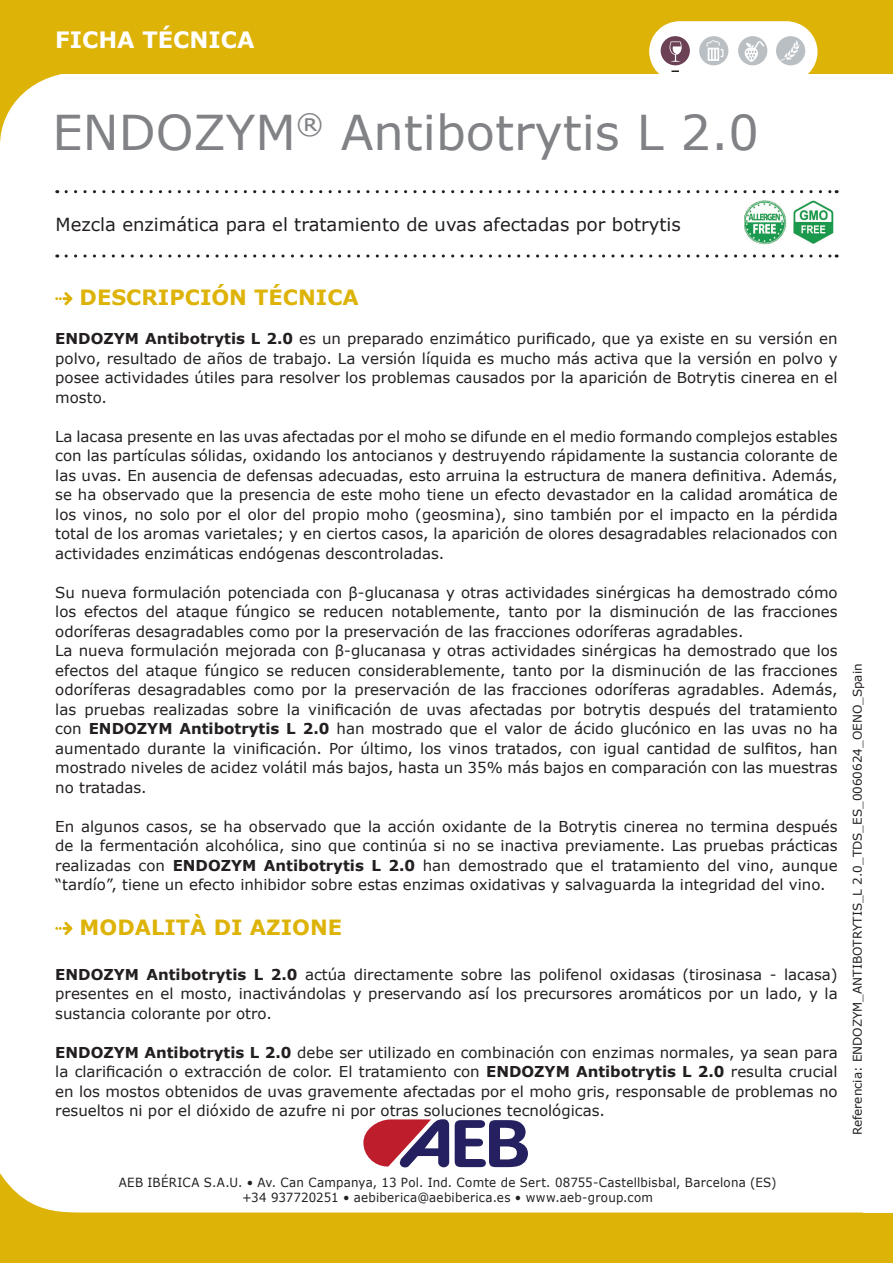
<style>
.page{position:relative;width:893px;height:1263px;background:#fff}
.page>*{position:absolute;margin:0;border:0;box-sizing:border-box;transform-origin:0 0}
.t1{font:48px "Verdana";color:#808285}
.t2{font:700 22.5px "Verdana";color:#fff}
.t3{font:700 21px "Verdana";color:#deb308}
.t4{font:18px "Verdana";color:#231f20}
.t5{font:15px/19.5px "Verdana";color:#231f20;text-align:justify}
.t6{font:12.6px/15.1px "Verdana";letter-spacing:.02em;color:#231f20;text-align:center;scale:.94 1}
.t7{font:12px "Verdana";color:#231f20}
.s1{font-weight:700}
</style>
<div class="page">
<div style="left:0;top:0;width:893px;height:73px;background:#deb308"></div>
<svg style="left:0;top:28px;width:863px;height:115px"></svg>
<svg style="left:0;top:1167px;width:511px;height:45px"></svg>
<div style="left:0;top:1212px;width:893px;height:51px;background:#deb308"></div>
<svg style="left:66px;top:190px;width:771px;height:3px"></svg>
<svg style="left:66px;top:254px;width:771px;height:4px"></svg>
<svg style="left:649px;top:21px;width:167px;height:61px"></svg>
<div style="left:650px;top:22px;width:167px;height:60px;background:#fff;border-radius:30px"></div>
<svg style="left:671px;top:70px;width:8px;height:2px"></svg>
<div style="left:776px;top:36px;width:29px;height:29px;background:#babfc3;border-radius:50%"></div>
<svg style="left:780px;top:40px;width:20px;height:21px"></svg>
<div style="left:738px;top:36px;width:29px;height:29px;background:#babfc3;border-radius:50%"></div>
<div style="left:661px;top:36px;width:29px;height:29px;background:#6c4156;border-radius:50%"></div>
<div style="left:699px;top:36px;width:29px;height:29px;background:#babfc3;border-radius:50%"></div>
<svg style="left:706px;top:40px;width:17px;height:21px"></svg>
<svg style="left:670px;top:41px;width:12px;height:21px"></svg>
<svg style="left:745px;top:41px;width:20px;height:21px"></svg>
<svg style="left:363px;top:1119px;width:165px;height:48px"></svg>
<svg style="left:55px;top:292px;width:17px;height:13px"></svg>
<svg style="left:55px;top:922px;width:17px;height:13px"></svg>
<img style="left:744px;top:201px;width:90px;height:44px">
<h2 class="t2" style="left:55px;top:24px;width:201px">FICHA TÉCNICA</h2>
<h1 class="t1" style="left:52px;top:100px;width:708px">ENDOZYM<sup>®</sup> Antibotrytis L 2.0</h1>
<p class="t4" style="left:56px;top:212px;width:627px">Mezcla enzimática para el tratamiento de uvas afectadas por botrytis</p>
<h3 class="t3" style="left:80px;top:283px;width:281px">DESCRIPCIÓN TÉCNICA</h3>
<p class="t5" style="left:55px;top:329px;width:784px"><span class="s1">ENDOZYM Antibotrytis L 2.0</span> es un preparado enzimático purificado, que ya existe en su versión en polvo, resultado de años de trabajo. La versión líquida es mucho más activa que la versión en polvo y posee actividades útiles para resolver los problemas causados por la aparición de Botrytis cinerea en el mosto.</p>
<p class="t5" style="left:55px;top:426px;width:784px">La lacasa presente en las uvas afectadas por el moho se difunde en el medio formando complejos estables con las partículas sólidas, oxidando los antocianos y destruyendo rápidamente la sustancia colorante de las uvas. En ausencia de defensas adecuadas, esto arruina la estructura de manera definitiva. Además, se ha observado que la presencia de este moho tiene un efecto devastador en la calidad aromática de los vinos, no solo por el olor del propio moho (geosmina), sino también por el impacto en la pérdida total de los aromas varietales; y en ciertos casos, la aparición de olores desagradables relacionados con actividades enzimáticas endógenas descontroladas.</p>
<p class="t5" style="left:55px;top:582px;width:784px;text-align:left">Su nueva formulación potenciada con β-glucanasa y otras actividades sinérgicas ha demostrado cómo los efectos del ataque fúngico se reducen notablemente, tanto por la disminución de las fracciones odoríferas desagradables como por la preservación de las fracciones odoríferas agradables.<br>La nueva formulación mejorada con β-glucanasa y otras actividades sinérgicas ha demostrado que los efectos del ataque fúngico se reducen considerablemente, tanto por la disminución de las fracciones odoríferas desagradables como por la preservación de las fracciones odoríferas agradables. Además, las pruebas realizadas sobre la vinificación de uvas afectadas por botrytis después del tratamiento con <span class="s1">ENDOZYM Antibotrytis L 2.0</span> han mostrado que el valor de ácido glucónico en las uvas no ha aumentado durante la vinificación. Por último, los vinos tratados, con igual cantidad de sulfitos, han mostrado niveles de acidez volátil más bajos, hasta un 35% más bajos en comparación con las muestras no tratadas.</p>
<p class="t5" style="left:55px;top:816px;width:784px">En algunos casos, se ha observado que la acción oxidante de la Botrytis cinerea no termina después de la fermentación alcohólica, sino que continúa si no se inactiva previamente. Las pruebas prácticas realizadas con <span class="s1">ENDOZYM Antibotrytis L 2.0</span> han demostrado que el tratamiento del vino, aunque “tardío”, tiene un efecto inhibidor sobre estas enzimas oxidativas y salvaguarda la integridad del vino.</p>
<h3 class="t3" style="left:80px;top:912px;width:264px">MODALITÀ DI AZIONE</h3>
<p class="t5" style="left:55px;top:964px;width:784px"><span class="s1">ENDOZYM Antibotrytis L 2.0</span> actúa directamente sobre las polifenol oxidasas (tirosinasa - lacasa) presentes en el mosto, inactivándolas y preservando así los precursores aromáticos por un lado, y la sustancia colorante por otro.</p>
<p class="t5" style="left:55px;top:1042px;width:784px"><span class="s1">ENDOZYM Antibotrytis L 2.0</span> debe ser utilizado en combinación con enzimas normales, ya sean para la clarificación o extracción de color. El tratamiento con <span class="s1">ENDOZYM Antibotrytis L 2.0</span> resulta crucial en los mostos obtenidos de uvas gravemente afectadas por el moho gris, responsable de problemas no resueltos ni por el dióxido de azufre ni por otras soluciones tecnológicas.</p>
<p class="t7" style="left:849px;top:1135px;width:473px;rotate:-90deg">Referencia: ENDOZYM_ANTIBOTRYTIS_L 2.0_TDS_ES_0060624_OENO_Spain</p>
<p class="t6" style="left:119px;top:1175px;width:701px">AEB IBÉRICA S.A.U. • Av. Can Campanya, 13 Pol. Ind. Comte de Sert. 08755-Castellbisbal, Barcelona (ES) +34 937720251 • aebiberica@aebiberica.es • www.aeb-group.com</p>
</div>
